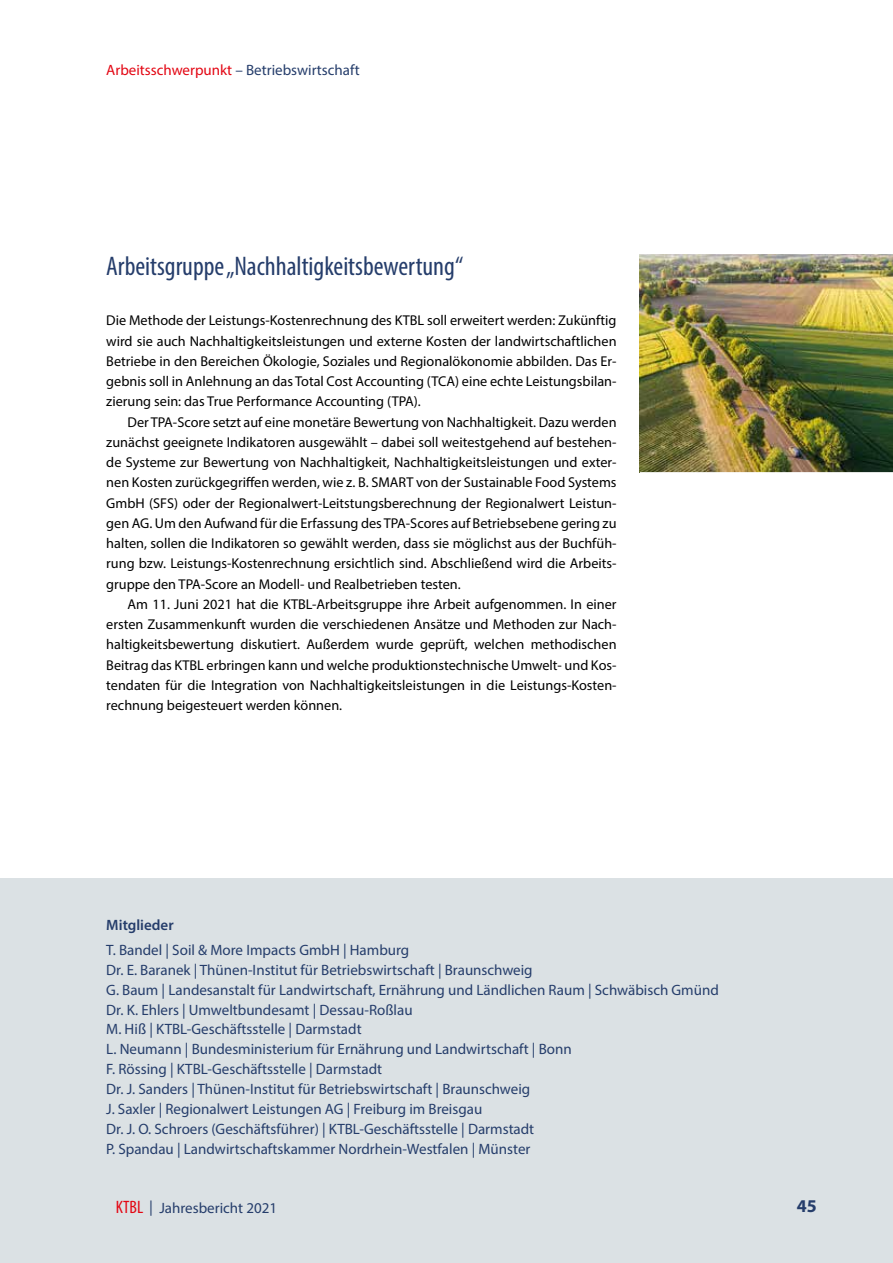
<style>
.page{position:relative;width:893px;height:1263px;background:#fff}
.page>*{position:absolute;margin:0;border:0;box-sizing:border-box;transform-origin:0 0}
.t1{font:condensed 27px "Myriad Pro";color:#253d6b}
.t2{font:700 18px "Myriad Pro";color:#253d6b}
.t3{font:15px/20px "Myriad Pro";color:#253d6b}
.t4{font:600 15px "Myriad Pro";color:#253d6b}
.t5{font:14.25px/20.2px "Myriad Pro";color:#000;text-align:justify}
.s1{color:#e30613}
.s2{font-stretch:condensed;font-size:18px;color:#e30613}
.s3{font-family:"Rotis Sans Serif Pro"}
</style>
<div class="page">
<div style="left:0;top:878px;width:893px;height:385px;background:#dbe1e4"></div>
<img style="left:640px;top:255px;width:253px;height:217px">
<p class="t3" style="left:106px;top:60px;width:255px"><span class="s1">Arbeitsschwerpunkt</span> – Betriebswirtschaft</p>
<h1 class="t1" style="left:106px;top:250px;width:358px">Arbeitsgruppe „Nachhaltigkeitsbewertung“</h1>
<p class="t5" style="left:106px;top:310px;width:512px">Die Methode der Leistungs-Kostenrechnung des KTBL soll erweitert werden: Zukünftig wird sie auch Nachhaltigkeitsleistungen und externe Kosten der landwirtschaftlichen Betriebe in den Bereichen Ökologie, Soziales und Regionalökonomie abbilden. Das Er&shy;gebnis soll in Anlehnung an das Total Cost Accounting (TCA) eine echte Leistungsbilan&shy;zierung sein: das True Performance Accounting (TPA).</p>
<p class="t5" style="left:106px;top:412px;width:512px;text-indent:21px">Der TPA-Score setzt auf eine monetäre Bewertung von Nachhaltigkeit. Dazu werden zunächst geeignete Indikatoren ausgewählt – dabei soll weitestgehend auf bestehen&shy;de Systeme zur Bewertung von Nachhaltigkeit, Nachhaltigkeitsleistungen und exter&shy;nen Kosten zurückgegriffen werden, wie z. B. SMART von der Sustainable Food Systems GmbH (SFS) oder der Regionalwert-Leitstungsberechnung der Regionalwert Leistun&shy;gen AG. Um den Aufwand für die Erfassung des TPA-Scores auf Betriebsebene gering zu halten, sollen die Indikatoren so gewählt werden, dass sie möglichst aus der Buchfüh&shy;rung bzw. Leistungs-Kostenrechnung ersichtlich sind. Abschließend wird die Arbeits&shy;gruppe den TPA-Score an Modell- und Realbetrieben testen.</p>
<p class="t5" style="left:106px;top:594px;width:512px;text-indent:21px">Am 11. Juni 2021 hat die KTBL-Arbeitsgruppe ihre Arbeit aufgenommen. In einer ersten Zusammenkunft wurden die verschiedenen Ansätze und Methoden zur Nach&shy;haltigkeitsbewertung diskutiert. Außerdem wurde geprüft, welchen methodischen Beitrag das KTBL erbringen kann und welche produktionstechnische Umwelt- und Kos&shy;tendaten für die Integration von Nachhaltigkeitsleistungen in die Leistungs-Kosten&shy;rechnung beigesteuert werden können.</p>
<p class="t4" style="left:106px;top:915px;width:69px">Mitglieder</p>
<p class="t3" style="left:106px;top:939px;width:614px">T. Bandel | Soil &amp; More Impacts GmbH | Hamburg<br>Dr. E. Baranek | Thünen-Institut für Betriebswirtschaft | Braunschweig<br>G. Baum | Landesanstalt für Landwirtschaft, Ernährung und Ländlichen Raum | Schwäbisch Gmünd Dr. K. Ehlers | Umweltbundesamt | Dessau-Roßlau<br>M. Hiß | KTBL-Geschäftsstelle | Darmstadt<br>L. Neumann | Bundesministerium für Ernährung und Landwirtschaft | Bonn<br>F. Rössing | KTBL-Geschäftsstelle | Darmstadt<br>Dr. J. Sanders | Thünen-Institut für Betriebswirtschaft | Braunschweig<br>J. Saxler | Regionalwert Leistungen AG | Freiburg im Breisgau<br>Dr. J. O. Schroers (Geschäftsführer) | KTBL-Geschäftsstelle | Darmstadt<br>P. Spandau | Landwirtschaftskammer Nordrhein-Westfalen | Münster</p>
<p class="t3" style="left:116px;top:1198px;width:163px"><span class="s2">KTBL</span> <span class="s3">|</span> Jahresbericht 2021</p>
<p class="t2" style="left:797px;top:1194px;width:21px">45</p>
</div>
